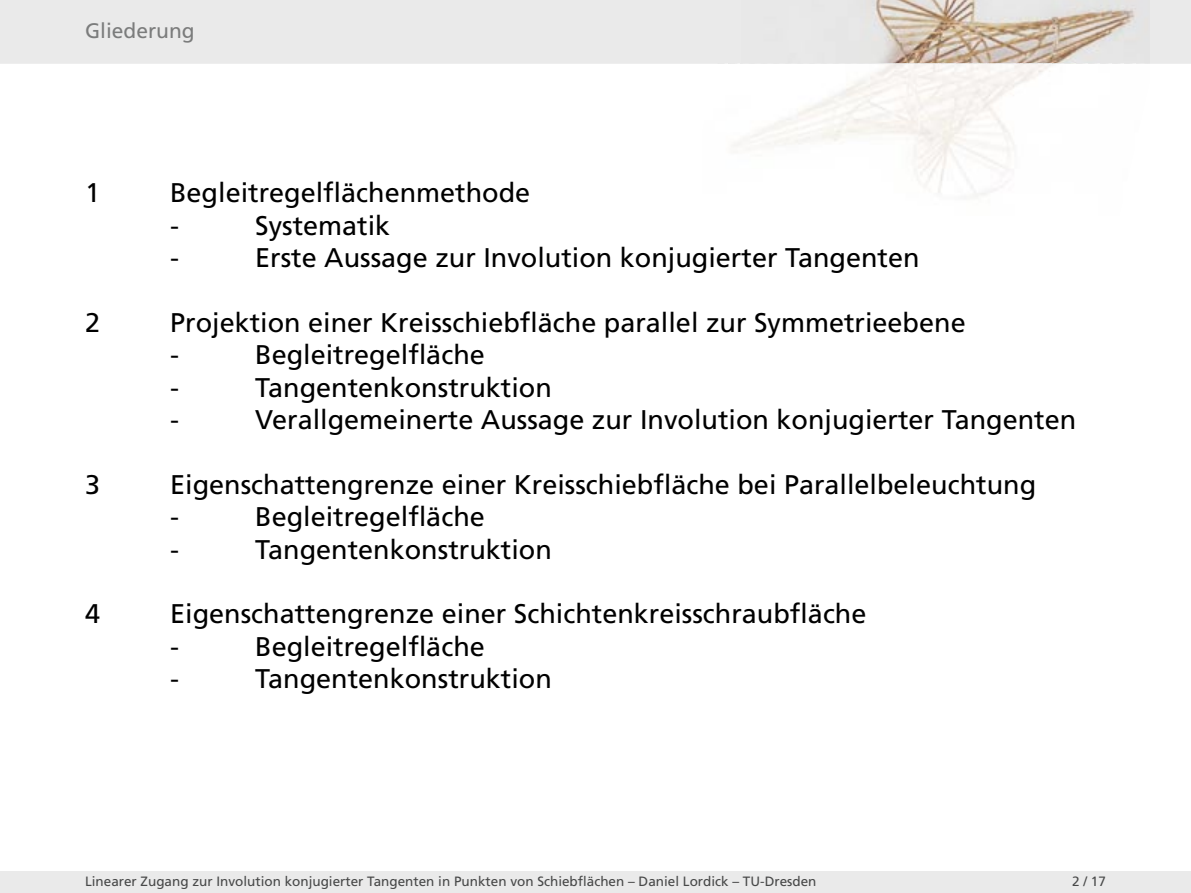
<style>
.page{position:relative;width:1191px;height:893px;background:#fff}
.page>*{position:absolute;margin:0;border:0;box-sizing:border-box;transform-origin:0 0}
.t1{font:27px/32.4px "Frutiger";color:#000}
.t2{font:21px "Frutiger";color:#7b7c7c}
.t3{font:13.5px "Frutiger";color:#474848}
</style>
<div class="page">
<div style="left:0;top:0;width:1191px;height:64px;background:#eaeaea"></div>
<div style="left:0;top:872px;width:1191px;height:21px;background:#eaeaea"></div>
<img style="left:741px;top:0;width:408px;height:64px">
<p class="t2" style="left:85px;top:18px;width:111px">Gliederung</p>
<p class="t1" style="left:85px;top:176px;width:17px">1</p>
<p class="t1" style="left:170px;top:176px;width:362px">Begleitregelflächenmethode -</p>
<p class="t1" style="left:255px;top:209px;width:137px">Systematik</p>
<p class="t1" style="left:170px;top:241px;width:10px">-</p>
<p class="t1" style="left:255px;top:241px;width:666px">Erste Aussage zur Involution konjugierter Tangenten</p>
<p class="t1" style="left:85px;top:306px;width:17px">2</p>
<p class="t1" style="left:170px;top:306px;width:797px">Projektion einer Kreisschiebfläche parallel zur Symmetrieebene -</p>
<p class="t1" style="left:255px;top:338px;width:231px">Begleitregelfläche</p>
<p class="t1" style="left:170px;top:371px;width:10px">-</p>
<p class="t1" style="left:170px;top:403px;width:10px">-</p>
<p class="t1" style="left:255px;top:371px;width:298px">Tangentenkonstruktion</p>
<p class="t1" style="left:255px;top:403px;width:822px">Verallgemeinerte Aussage zur Involution konjugierter Tangenten</p>
<p class="t1" style="left:85px;top:468px;width:17px">3</p>
<p class="t1" style="left:170px;top:468px;width:867px">Eigenschattengrenze einer Kreisschiebfläche bei Parallelbeleuchtung -</p>
<p class="t1" style="left:255px;top:500px;width:231px">Begleitregelfläche</p>
<p class="t1" style="left:170px;top:533px;width:10px">-</p>
<p class="t1" style="left:255px;top:533px;width:298px">Tangentenkonstruktion</p>
<p class="t1" style="left:85px;top:598px;width:17px">4</p>
<p class="t1" style="left:170px;top:598px;width:698px">Eigenschattengrenze einer Schichtenkreisschraubfläche -</p>
<p class="t1" style="left:255px;top:630px;width:231px">Begleitregelfläche</p>
<p class="t1" style="left:170px;top:662px;width:10px">-</p>
<p class="t1" style="left:255px;top:662px;width:298px">Tangentenkonstruktion</p>
<p class="t3" style="left:85px;top:874px;width:733px">Linearer Zugang zur Involution konjugierter Tangenten in Punkten von Schiebflächen – Daniel Lordick – TU-Dresden</p>
<p class="t3" style="left:1072px;top:874px;width:35px">2 / 17</p>
</div>
